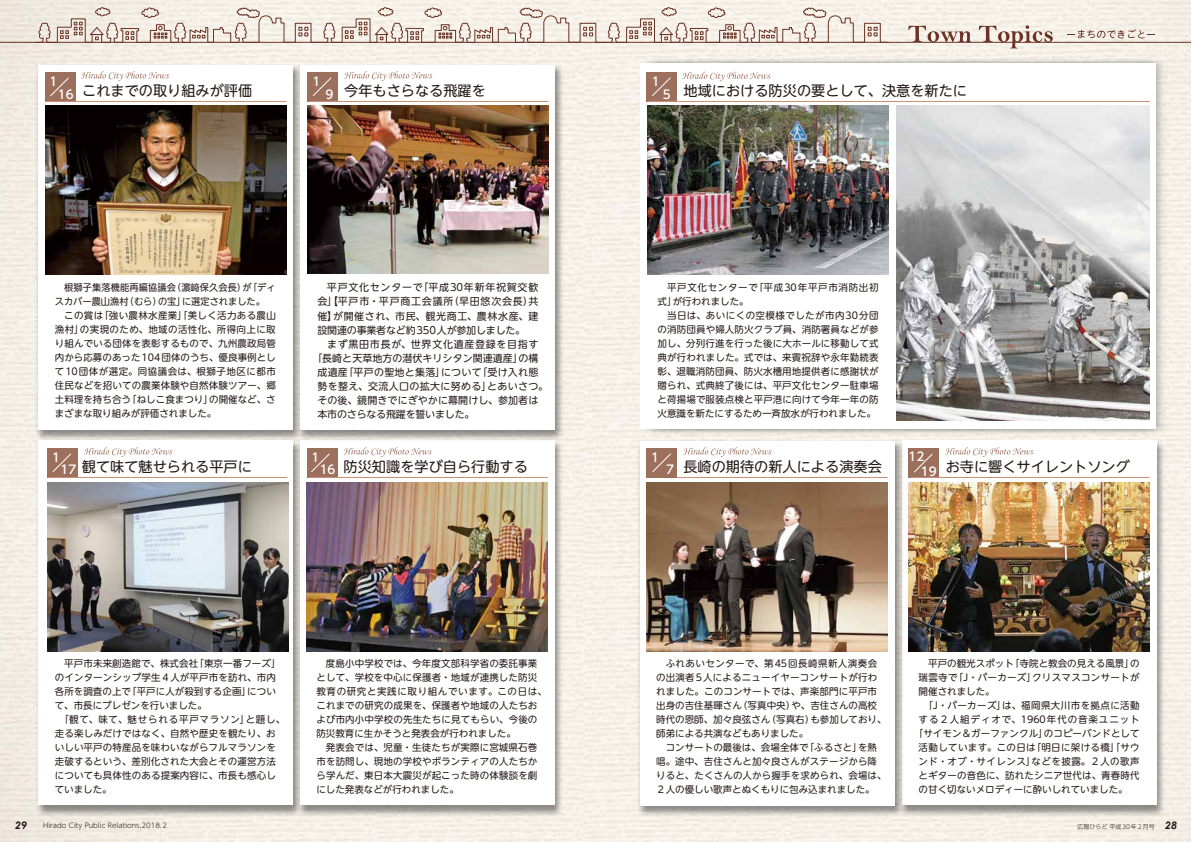
<style>
.page{position:relative;width:1191px;height:842px;background:#fff}
.page>*{position:absolute;margin:0;border:0;box-sizing:border-box;transform-origin:0 0}
.t1{font:14.2px "UD Shin M Go Pro";color:#221815}
.t2{font:500 12px "UD Shin Go Pro";color:#fff}
.t3{font:italic 700 10.3px "Century Gothic";color:#221815;scale:1.05 1}
.t4{font:10px "UD Shin M Go Pro";letter-spacing:.025em;color:#221815}
.t5{font:10px "UD Shin M Go Pro";letter-spacing:.075em;color:#221815}
.t6{font:10px "UD Shin M Go Pro";letter-spacing:-.02em;color:#221815}
.t7{font:10px "UD Shin M Go Pro";letter-spacing:.005em;color:#221815}
.t8{font:10px "UD Shin M Go Pro";letter-spacing:.065em;color:#221815}
.t9{font:10px "UD Shin M Go Pro";letter-spacing:.07em;color:#221815}
.t10{font:9.5px/14px "UD Shin M Go Pro";letter-spacing:.015em;color:#221815}
.t11{font:9.5px "UD Shin M Go Pro";letter-spacing:.04em;color:#221815}
.t12{font:9.5px "UD Shin M Go Pro";letter-spacing:.035em;color:#221815}
.t13{font:9.5px "UD Shin M Go Pro";letter-spacing:.095em;color:#221815}
.t14{font:9.5px "UD Shin M Go Pro";letter-spacing:.045em;color:#221815}
.t15{font:300 7px "UD Shin Go NT Pro";color:#221815}
.t16{font:300 6px "UD Shin Go NT Pro";color:#221815}
.s1{font-family:"Century Gothic";font-weight:700;font-style:italic;font-size:10.3px}
</style>
<div class="page">
<img style="left:0;top:0;width:1191px;height:842px">
<img style="left:32px;top:61px;width:262px;height:384px">
<div style="left:38px;top:65px;width:255px;height:364px;background:#fff"></div>
<svg style="left:908px;top:26px;width:63px;height:16px"></svg>
<svg style="left:978px;top:25px;width:74px;height:24px;background:#d6c6bc"></svg>
<svg style="left:1067px;top:29px;width:88px;height:9px"></svg>
<hr style="left:0;top:42px;width:1191px;height:1px;background:#6c3324">
<svg style="left:34px;top:5px;width:855px;height:38px;background:#e2d7cd"></svg>
<img style="left:907px;top:440px;width:261px;height:381px">
<div style="left:902px;top:441px;width:254px;height:364px;background:#fff"></div>
<div style="left:908px;top:448px;width:30px;height:29px;background:#9d705d"></div>
<hr style="left:910px;top:477px;width:239px;height:1px;background:#c78f77">
<svg style="left:945px;top:447px;width:88px;height:10px"></svg>
<svg style="left:914px;top:454px;width:19px;height:19px"></svg>
<img style="left:635px;top:56px;width:539px;height:384px">
<div style="left:640px;top:64px;width:515px;height:365px;background:#fff"></div>
<div style="left:647px;top:72px;width:30px;height:30px;background:#9d705d"></div>
<hr style="left:648px;top:101px;width:502px;height:1px;background:#c78f77">
<svg style="left:682px;top:72px;width:88px;height:9px"></svg>
<div style="left:45px;top:72px;width:31px;height:29px;background:#9d705d"></div>
<hr style="left:45px;top:101px;width:241px;height:1px;background:#c78f77">
<svg style="left:81px;top:71px;width:88px;height:10px"></svg>
<svg style="left:652px;top:77px;width:19px;height:19px"></svg>
<svg style="left:50px;top:77px;width:19px;height:20px"></svg>
<img style="left:33px;top:437px;width:262px;height:384px">
<div style="left:39px;top:441px;width:254px;height:364px;background:#fff"></div>
<div style="left:47px;top:448px;width:31px;height:29px;background:#9d705d"></div>
<hr style="left:48px;top:477px;width:239px;height:1px;background:#c78f77">
<svg style="left:84px;top:447px;width:88px;height:10px"></svg>
<svg style="left:52px;top:453px;width:20px;height:19px"></svg>
<img style="left:295px;top:438px;width:273px;height:383px">
<div style="left:300px;top:441px;width:255px;height:364px;background:#fff"></div>
<div style="left:307px;top:448px;width:30px;height:29px;background:#9d705d"></div>
<hr style="left:309px;top:477px;width:239px;height:1px;background:#c78f77">
<svg style="left:344px;top:447px;width:88px;height:10px"></svg>
<svg style="left:311px;top:453px;width:19px;height:19px"></svg>
<img style="left:294px;top:61px;width:273px;height:384px">
<div style="left:300px;top:65px;width:255px;height:364px;background:#fff"></div>
<div style="left:307px;top:72px;width:31px;height:29px;background:#9d705d"></div>
<hr style="left:309px;top:101px;width:239px;height:1px;background:#c78f77">
<svg style="left:344px;top:71px;width:88px;height:10px"></svg>
<svg style="left:312px;top:77px;width:20px;height:19px"></svg>
<img style="left:307px;top:105px;width:241px;height:169px">
<img style="left:46px;top:105px;width:240px;height:169px">
<img style="left:634px;top:437px;width:273px;height:384px">
<div style="left:640px;top:441px;width:254px;height:364px;background:#fff"></div>
<hr style="left:646px;top:477px;width:241px;height:1px;background:#c78f77">
<div style="left:646px;top:448px;width:31px;height:29px;background:#9d705d"></div>
<svg style="left:683px;top:447px;width:88px;height:10px"></svg>
<svg style="left:652px;top:453px;width:19px;height:19px"></svg>
<img style="left:647px;top:483px;width:240px;height:169px">
<img style="left:647px;top:105px;width:241px;height:169px">
<img style="left:908px;top:483px;width:241px;height:168px">
<img style="left:307px;top:483px;width:240px;height:168px">
<img style="left:47px;top:483px;width:241px;height:168px">
<img style="left:896px;top:105px;width:253px;height:316px">
<p class="t2" style="left:47px;top:72px;width:13px">１</p>
<p class="t2" style="left:649px;top:72px;width:13px">１</p>
<p class="t2" style="left:311px;top:72px;width:13px">１</p>
<h1 class="t1" style="left:82px;top:79px;width:172px">これまでの取り組みが評価</h1>
<h1 class="t1" style="left:683px;top:79px;width:285px">地域における防災の要として、決意を新たに</h1>
<h1 class="t1" style="left:344px;top:79px;width:143px">今年もさらなる飛躍を</h1>
<p class="t2" style="left:58px;top:84px;width:17px">16</p>
<p class="t2" style="left:323px;top:85px;width:13px">９</p>
<p class="t2" style="left:660px;top:85px;width:13px">５</p>
<p class="t10" style="left:55px;top:280px;width:222px;text-indent:10px">根獅子集落機能再編協議会（濵﨑保久会長）が「ディスカバー農山漁村（むら）の宝」に選定されました。　この賞は「強い農林水産業」「美しく活力ある農山漁村」の実現のため、地域の活性化、所得向上に取り組んでいる団体を表彰するもので、九州農政局管内から応募のあった104団体のうち、優良事例として10団体が選定。同協議会は、根獅子地区に都市住民などを招いての農業体験や自然体験ツアー、郷土料理を持ち合う「ねしこ食まつり」の開催など、さまざまな取り組みが評価されました。</p>
<p class="t5" style="left:327px;top:280px;width:213px">平戸文化センターで「平成30年新年祝賀交歓</p>
<p class="t5" style="left:317px;top:294px;width:222px">会」【平戸市・平戸商工会議所（早田悠次会長）共</p>
<p class="t8" style="left:317px;top:308px;width:222px">催】が開催され、市民、観光商工、農林水産、建</p>
<p class="t6" style="left:317px;top:322px;width:209px">設関連の事業者など約350人が参加しました。</p>
<p class="t9" style="left:317px;top:336px;width:222px">　まず黒田市長が、世界文化遺産登録を目指す</p>
<p class="t7" style="left:312px;top:350px;width:227px">「長崎と天草地方の潜伏キリシタン関連遺産」の構</p>
<p class="t4" style="left:317px;top:364px;width:222px">成遺産「平戸の聖地と集落」について「受け入れ態</p>
<p class="t4" style="left:317px;top:378px;width:232px">勢を整え、交流人口の拡大に努める」とあいさつ。</p>
<p class="t4" style="left:317px;top:392px;width:222px">その後、鏡開きでにぎやかに幕開けし、参加者は</p>
<p class="t6" style="left:317px;top:406px;width:158px">本市のさらなる飛躍を誓いました。</p>
<p class="t2" style="left:50px;top:448px;width:13px">１</p>
<p class="t2" style="left:309px;top:448px;width:13px">１</p>
<h1 class="t1" style="left:320px;top:455px;width:210px"><sub>16</sub> 防災知識を学び自ら行動する</h1>
<h1 class="t1" style="left:61px;top:455px;width:193px"><sub>17</sub> 観て味て魅せられる平戸に</h1>
<p class="t10" style="left:55px;top:656px;width:232px">　平戸市未来創造館で、株式会社「東京一番フーズ」のインターンシップ学生４人が平戸市を訪れ、市内各所を調査の上で「平戸に人が殺到する企画」について、市長にプレゼンを行いました。<br>　「観て、味て、魅せられる平戸マラソン」と題し、走る楽しみだけではなく、自然や歴史を観たり、おいしい平戸の特産品を味わいながらフルマラソンを走破するという、差別化された大会とその運営方法についても具体性のある提案内容に、市長も感心していました。</p>
<p class="t10" style="left:316px;top:656px;width:232px;text-indent:10px">度島小中学校では、今年度文部科学省の委託事業として、学校を中心に保護者・地域が連携した防災教育の研究と実践に取り組んでいます。この日は、これまでの研究の成果を、保護者や地域の人たちおよび市内小中学校の先生たちに見てもらい、今後の防災教育に生かそうと発表会が行われました。<br>　発表会では、児童・生徒たちが実際に宮城県石巻市を訪問し、現地の学校やボランティアの人たちから学んだ、東日本大震災が起こった時の体験談を劇にした発表などが行われました。</p>
<p class="t10" style="left:657px;top:280px;width:222px">　平戸文化センターで「平成30年平戸市消防出初式」が行われました。<br>　当日は、あいにくの空模様でしたが市内30分団の消防団員や婦人防火クラブ員、消防署員などが参加し、分列行進を行った後に大ホールに移動して式典が行われました。式では、来賓祝辞や永年勤続表彰、退職消防団員、防火水槽用地提供者に感謝状が贈られ、式典終了後には、平戸文化センター駐車場と荷揚場で服装点検と平戸港に向けて今年一年の防火意識を新たにするため一斉放水が行われました。</p>
<p class="t2" style="left:649px;top:448px;width:13px">１</p>
<h1 class="t1" style="left:664px;top:455px;width:219px"><sub>７</sub> 長崎の期待の新人による演奏会</h1>
<p class="t2" style="left:908px;top:447px;width:17px">12</p>
<p class="t2" style="left:921px;top:462px;width:17px">19</p>
<h1 class="t1" style="left:945px;top:455px;width:186px">お寺に響くサイレントソング</h1>
<p class="t10" style="left:656px;top:656px;width:232px">　ふれあいセンターで、第45回長崎県新人演奏会の出演者5人によるニューイヤーコンサートが行われました。このコンサートでは、声楽部門に平戸市出身の吉住基暉さん（写真中央）や、吉住さんの高校時代の恩師、加々良弦さん（写真右）も参加しており、師弟による共演などもありました。<br>　コンサートの最後は、会場全体で「ふるさと」を熱唱。途中、吉住さんと加々良さんがステージから降りると、たくさんの人から握手を求められ、会場は、<br>２人の優しい歌声とぬくもりに包み込まれました。</p>
<p class="t10" style="left:918px;top:656px;width:222px">　平戸の観光スポット「寺院と教会の見える風景」の</p>
<p class="t10" style="left:918px;top:670px;width:222px">瑞雲寺で「J・パーカーズ」クリスマスコンサートが</p>
<p class="t10" style="left:918px;top:684px;width:77px">開催されました。</p>
<p class="t11" style="left:918px;top:698px;width:222px">　「J・パーカーズ」は、福岡県大川市を拠点に活動</p>
<p class="t13" style="left:918px;top:712px;width:222px">する２人組ディオで、1960年代の音楽ユニット</p>
<p class="t10" style="left:914px;top:726px;width:227px">「サイモン＆ガーファンクル」のコピーバンドとして</p>
<p class="t12" style="left:918px;top:740px;width:222px">活動しています。この日は「明日に架ける橋」「サウ</p>
<p class="t14" style="left:918px;top:754px;width:222px">ンド・オブ・サイレンス」などを披露。２人の歌声</p>
<p class="t10" style="left:918px;top:768px;width:222px">とギターの音色に、訪れたシニア世代は、青春時代</p>
<p class="t10" style="left:918px;top:782px;width:210px">の甘く切ないメロディーに酔いしれていました。</p>
<p class="t3" style="left:15px;top:817px;width:13px">29</p>
<p class="t15" style="left:43px;top:819px;width:126px">Hirado City Public Relations,2018.２</p>
<p class="t16" style="left:1077px;top:821px;width:101px">広報ひらど 平成30年２月号 <span class="s1">28</span></p>
</div>
